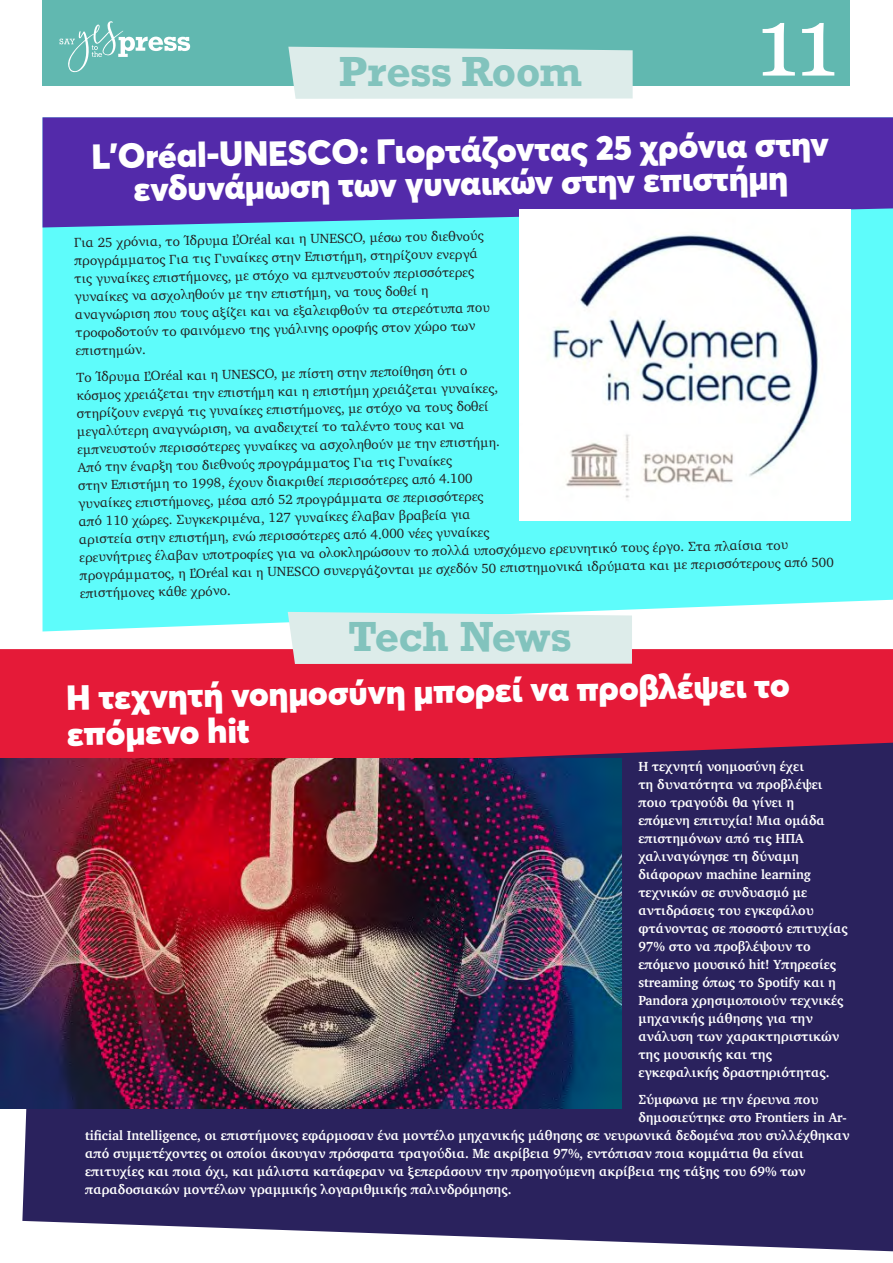
<style>
.page{position:relative;width:893px;height:1263px;background:#fff}
.page>*{position:absolute;margin:0;border:0;box-sizing:border-box;transform-origin:0 0}
.t1{font:97.5px "Georgia";color:#fff}
.t2{font:700 39.6px "Rockwell";color:#82c3bd}
.t3{font:900 34.5px/33px "Averta";color:#fff;text-align:center}
.t4{font:13.5px/18px "Charter";color:#231f20}
.t5{font:700 13.5px/18px "Charter";color:#fff;scale:.96 1}
</style>
<div class="page">
<div style="left:43px;top:0;width:807px;height:85px;background:#61b8b0"></div>
<svg style="left:60px;top:21px;width:130px;height:51px"></svg>
<div style="left:43px;top:227px;width:850px;height:404px;background:#5efcfb"></div>
<div style="left:43px;top:117px;width:850px;height:110px;background:#532aaa"></div>
<div style="left:22px;top:777px;width:871px;height:474px;background:#2a225d"></div>
<svg style="left:0;top:649px;width:893px;height:128px;background:#d51a3b"></svg>
<div style="left:288px;top:47px;width:345px;height:52px;background:#ddecea"></div>
<svg style="left:288px;top:612px;width:344px;height:52px;background:#dbeae9"></svg>
<img style="left:520px;top:210px;width:330px;height:310px">
<img style="left:0;top:758px;width:621px;height:350px">
<h2 class="t2" style="left:339px;top:46px;width:245px">Press Room</h2>
<h1 class="t1" style="left:756px;top:-29px;width:83px">11</h1>
<h3 class="t3" style="left:91px;top:139px;width:739px;rotate:-1deg">L’Oréal-UNESCO: Γιορτάζοντας 25 χρόνια στην ενδυνάμωση των γυναικών στην επιστήμη</h3>
<p class="t4" style="left:74px;top:233px;width:416px;rotate:-1deg">Για 25 χρόνια, το Ίδρυμα L’Oréal και η UNESCO, μέσω του διεθνούς προγράμματος Για τις Γυναίκες στην Επιστήμη, στηρίζουν ενεργά τις γυναίκες επιστήμονες, με στόχο να εμπνευστούν περισσότερες γυναίκες να ασχοληθούν με την επιστήμη, να τους δοθεί η αναγνώριση που τους αξίζει και να εξαλειφθούν τα στερεότυπα που τροφοδοτούν το φαινόμενο της γυάλινης οροφής στον χώρο των επιστημών.</p>
<p class="t4" style="left:76px;top:368px;width:756px;rotate:-1deg">Το Ίδρυμα L’Oréal και η UNESCO, με πίστη στην πεποίθηση ότι ο<br>κόσμος χρειάζεται την επιστήμη και η επιστήμη χρειάζεται γυναίκες,<br>στηρίζουν ενεργά τις γυναίκες επιστήμονες, με στόχο να τους δοθεί<br>μεγαλύτερη αναγνώριση, να αναδειχτεί το ταλέντο τους και να<br>εμπνευστούν περισσότερες γυναίκες να ασχοληθούν με την επιστήμη.<br>Από την έναρξη του διεθνούς προγράμματος Για τις Γυναίκες<br>στην Επιστήμη το 1998, έχουν διακριθεί περισσότερες από 4.100<br>γυναίκες επιστήμονες, μέσα από 52 προγράμματα σε περισσότερες<br>από 110 χώρες. Συγκεκριμένα, 127 γυναίκες έλαβαν βραβεία για<br>αριστεία στην επιστήμη, ενώ περισσότερες από 4.000 νέες γυναίκες<br>ερευνήτριες έλαβαν υποτροφίες για να ολοκληρώσουν το πολλά υποσχόμενο ερευνητικό τους έργο. Στα πλαίσια του προγράμματος, η L’Oréal και η UNESCO συνεργάζονται με σχεδόν 50 επιστημονικά ιδρύματα και με περισσότερους από 500 επιστήμονες κάθε χρόνο.</p>
<h2 class="t2" style="left:348px;top:611px;width:225px">Tech News</h2>
<h3 class="t3" style="left:66px;top:679px;width:725px;line-height:36px;text-align:left;rotate:-1deg">Η τεχνητή νοημοσύνη μπορεί να προβλέψει το επόμενο hit</h3>
<p class="t5" style="left:638px;top:757px;width:220px">Η τεχνητή νοημοσύνη έχει<br>τη δυνατότητα να προβλέψει ποιο τραγούδι θα γίνει η επόμενη επιτυχία! Μια ομάδα επιστημόνων από τις ΗΠΑ χαλιναγώγησε τη δύναμη διάφορων machine learning τεχνικών σε συνδυασμό με αντιδράσεις του εγκεφάλου φτάνοντας σε ποσοστό επιτυχίας<br>97% στο να προβλέψουν το επόμενο μουσικό hit! Υπηρεσίες streaming όπως το Spotify και η<br>Pandora χρησιμοποιούν τεχνικές μηχανικής μάθησης για την ανάλυση των χαρακτηριστικών της μουσικής και της εγκεφαλικής δραστηριότητας.</p>
<p class="t5" style="left:638px;top:1090px;width:189px">Σύμφωνα με την έρευνα που</p>
<p class="t5" style="left:638px;top:1108px;width:219px">δημοσιεύτηκε στο Frontiers in Ar-</p>
<p class="t5" style="left:85px;top:1126px;width:797px">tificial Intelligence, οι επιστήμονες εφάρμοσαν ένα μοντέλο μηχανικής μάθησης σε νευρωνικά δεδομένα που συλλέχθηκαν</p>
<p class="t5" style="left:85px;top:1144px;width:750px">από συμμετέχοντες οι οποίοι άκουγαν πρόσφατα τραγούδια. Με ακρίβεια 97%, εντόπισαν ποια κομμάτια θα είναι</p>
<p class="t5" style="left:85px;top:1162px;width:752px">επιτυχίες και ποια όχι, και μάλιστα κατάφεραν να ξεπεράσουν την προηγούμενη ακρίβεια της τάξης του 69% των</p>
<p class="t5" style="left:85px;top:1180px;width:445px">παραδοσιακών μοντέλων γραμμικής λογαριθμικής παλινδρόμησης.</p>
</div>
